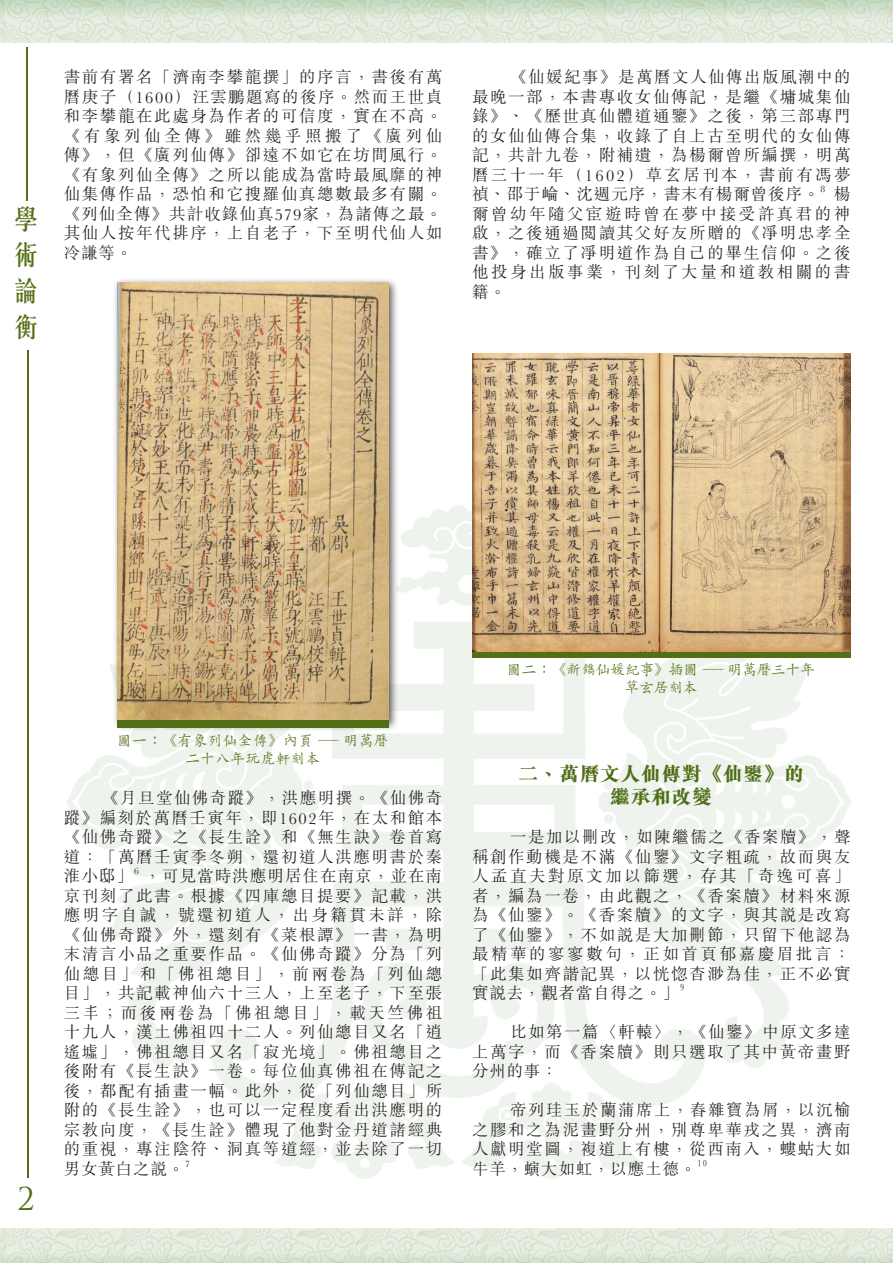
<style>
.page{position:relative;width:893px;height:1263px;background:#fff}
.page>*{position:absolute;margin:0;border:0;box-sizing:border-box;transform-origin:0 0}
.t1{font:30px "Helios S Si";color:#536f15}
.t2{font:500 27px/36px "C Song 3 HK";color:#536f15;text-align:justify}
.t3{font:800 19.5px/23.4px "M Sung HK";letter-spacing:.05em;color:#4e6e17;text-align:center}
.t4{font:300 16.5px/19.5px "M Sung HK";letter-spacing:.095em;color:#231f20;text-align:justify}
.t5{font:500 15px/18px "M Kai HK";color:#536f15;text-align:center}
.t6{font:500 15px "M Kai HK";letter-spacing:-.025em;color:#536f15}
.t7{font:300 9.6px "M Sung HK";color:#231f20}
</style>
<div class="page">
<img style="left:0;top:0;width:893px;height:42px">
<img style="left:0;top:1229px;width:893px;height:34px">
<svg style="left:274px;top:1106px;width:368px;height:73px"></svg>
<svg style="left:414px;top:505px;width:58px;height:17px"></svg>
<svg style="left:716px;top:658px;width:126px;height:410px;fill:#f2f7f1"></svg>
<svg style="left:214px;top:522px;width:502px;height:584px;fill:#f5f9f5"></svg>
<svg style="left:128px;top:941px;width:170px;height:127px"></svg>
<svg style="left:66px;top:663px;width:255px;height:278px"></svg>
<div style="left:304px;top:814px;width:10px;height:10px;background:#eef4ed;border-radius:50%"></div>
<div style="left:113px;top:278px;width:286px;height:454px;background:#231f20;opacity:.75"></div>
<img style="left:117px;top:282px;width:272px;height:438px">
<div style="left:117px;top:720px;width:272px;height:8px;background:#536f15"></div>
<div style="left:472px;top:652px;width:378px;height:6px;background:#536f15"></div>
<img style="left:472px;top:354px;width:378px;height:298px">
<hr style="left:28px;top:351px;width:1px;height:827px;background:#536f15">
<hr style="left:27px;top:47px;width:1px;height:154px;background:#536f15">
<p class="t2" style="left:12px;top:201px;width:28px">學術論衡</p>
<p class="t4" style="left:64px;top:67px;width:380px">書前有署名「濟南李攀龍撰」的序言，書後有萬曆庚子（1600）汪雲鵬題寫的後序。然而王世貞和李攀龍在此處身為作者的可信度，實在不高。《有象列仙全傳》雖然幾乎照搬了《廣列仙傳》，但《廣列仙傳》卻遠不如它在坊間風行。《有象列仙全傳》之所以能成為當時最風靡的神仙集傳作品，恐怕和它搜羅仙真總數最多有關。《列仙全傳》共計收錄仙真579家，為諸傳之最。其仙人按年代排序，上自老子，下至明代仙人如冷謙等。</p>
<p class="t4" style="left:472px;top:67px;width:380px;text-indent:38px">《仙媛紀事》是萬曆文人仙傳出版風潮中的最晚一部，本書專收女仙傳記，是繼《墉城集仙錄》、《歷世真仙體道通鑒》之後，第三部專門的女仙仙傳合集，收錄了自上古至明代的女仙傳記，共計九卷，附補遺，為楊爾曾所編撰，明萬曆三十一年（1602）草玄居刊本，書前有馮夢禎、邵于崘、沈週元序，書末有楊爾曾後序。</p>
<p class="t7" style="left:820px;top:182px;width:6px">8</p>
<p class="t4" style="left:472px;top:184px;width:380px;text-indent:362px">楊爾曾幼年隨父宦遊時曾在夢中接受許真君的神啟，之後通過閱讀其父好友所贈的《凈明忠孝全書》，確立了凈明道作為自己的畢生信仰。之後他投身出版事業，刊刻了大量和道教相關的書籍。</p>
<p class="t1" style="left:18px;top:1181px;width:19px">2</p>
<p class="t5" style="left:117px;top:731px;width:273px">圖一：《有象列仙全傳》內頁－明萬曆二十八年玩虎軒刻本</p>
<p class="t4" style="left:64px;top:787px;width:380px;text-indent:38px">《月旦堂仙佛奇蹤》，洪應明撰。《仙佛奇蹤》編刻於萬曆壬寅年，即1602年，在太和館本《仙佛奇蹤》之《長生詮》和《無生訣》卷首寫道：「萬曆壬寅季冬朔，還初道人洪應明書於秦淮小邸」</p>
<p class="t4" style="left:64px;top:865px;width:380px;text-indent:81px">，可見當時洪應明居住在南京，並在南京刊刻了此書。根據《四庫總目提要》記載，洪應明字自誠，號還初道人，出身籍貫未詳，除《仙佛奇蹤》外，還刻有《菜根譚》一書，為明末清言小品之重要作品。《仙佛奇蹤》分為「列仙總目」和「佛祖總目」，前兩卷為「列仙總目」，共記載神仙六十三人，上至老子，下至張三丰；而後兩卷為「佛祖總目」，載天竺佛祖十九人，漢土佛祖四十二人。列仙總目又名「逍遙墟」，佛祖總目又名「寂光境」。佛祖總目之後附有《長生訣》一卷。每位仙真佛祖在傳記之後，都配有插畫一幅。此外，從「列仙總目」所附的《長生詮》，也可以一定程度看出洪應明的宗教向度，《長生詮》體現了他對金丹道諸經典的重視，專注陰符、洞真等道經，並去除了一切男女黃白之說。</p>
<p class="t7" style="left:134px;top:864px;width:6px">6</p>
<p class="t7" style="left:185px;top:1156px;width:6px">7</p>
<p class="t6" style="left:507px;top:659px;width:310px">圖二：《新鐫仙媛紀事》插圖－明萬曆三十年</p>
<p class="t5" style="left:624px;top:677px;width:75px">草玄居刻本</p>
<p class="t3" style="left:518px;top:762px;width:287px">二、萬曆文人仙傳對《仙鑒》的繼承和改變</p>
<p class="t4" style="left:472px;top:826px;width:380px;text-indent:38px">一是加以刪改，如陳繼儒之《香案牘》，聲稱創作動機是不滿《仙鑒》文字粗疏，故而與友人孟直夫對原文加以篩選，存其「奇逸可喜」者，編為一卷，由此觀之，《香案牘》材料來源為《仙鑒》。《香案牘》的文字，與其說是改寫了《仙鑒》，不如說是大加刪節，只留下他認為最精華的寥寥數句，正如首頁郁嘉慶眉批言：「此集如齊諧記異，以恍惚杳渺為佳，正不必實實說去，觀者當自得之。」</p>
<p class="t7" style="left:680px;top:981px;width:6px">9</p>
<p class="t4" style="left:472px;top:1021px;width:380px;text-indent:38px">比如第一篇〈軒轅〉，《仙鑒》中原文多達上萬字，而《香案牘》則只選取了其中黃帝畫野分州的事：</p>
<p class="t4" style="left:472px;top:1099px;width:380px;text-indent:38px">帝列珪玉於蘭蒲席上，舂雜寶為屑，以沉榆之膠和之為泥畫野分州，別尊卑華戎之異，濟南人獻明堂圖，複道上有樓，從西南入，螻蛄大如牛羊，螾大如虹，以應土德。</p>
<p class="t7" style="left:697px;top:1156px;width:12px">10</p>
</div>
